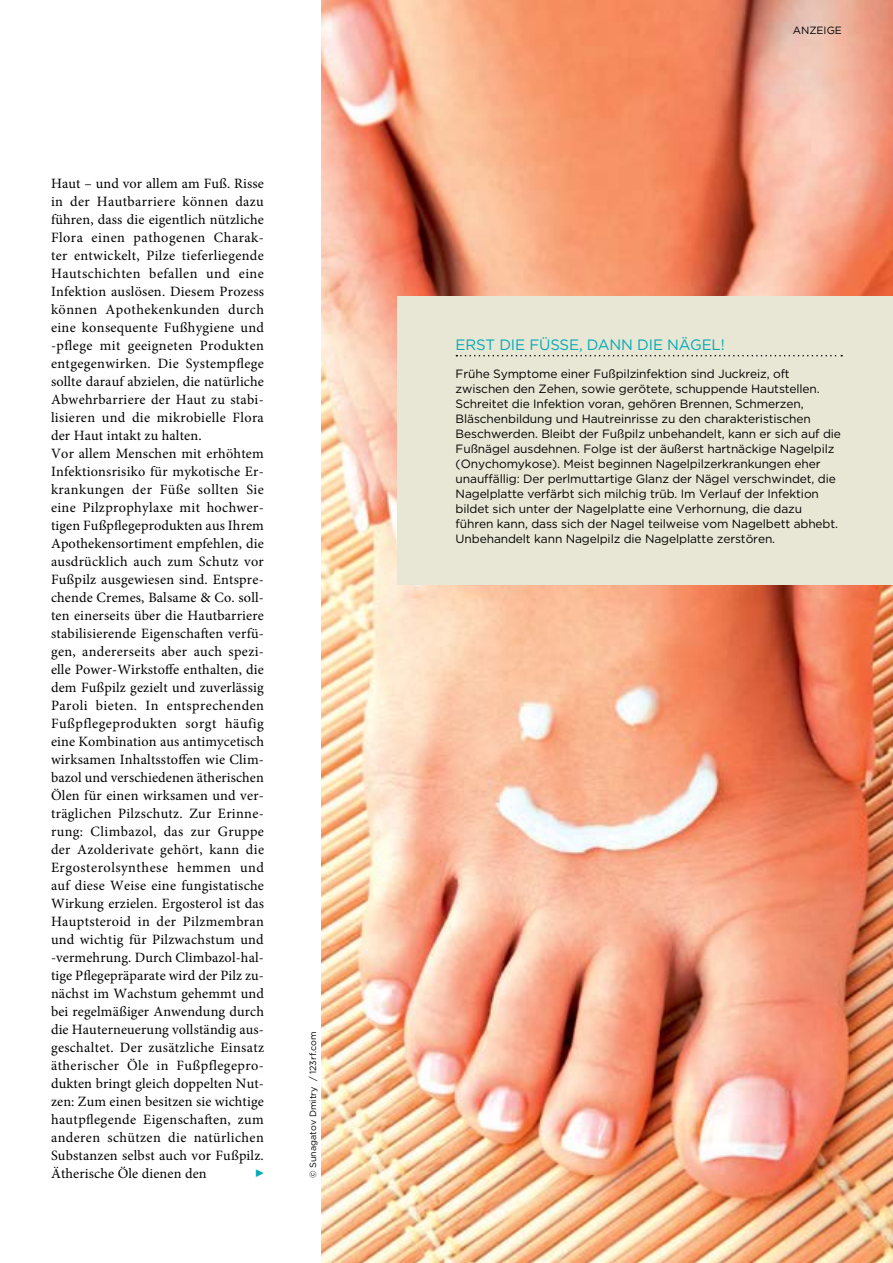
<style>
.page{position:relative;width:893px;height:1263px;background:#fff}
.page>*{position:absolute;margin:0;border:0;box-sizing:border-box;transform-origin:0 0}
.t1{font:15px "Gotham";letter-spacing:-.01em;color:#00abb5}
.t2{font:14.25px/18px "Minion Pro";letter-spacing:.015em;color:#000}
.t3{font:12px/15px "Gotham";letter-spacing:-.01em;color:#000}
.t4{font:10.5px "Gotham";color:#000}
.t5{font:9px "Gotham";color:#000}
</style>
<div class="page">
<img style="left:322px;top:0;width:571px;height:1263px">
<div style="left:398px;top:296px;width:495px;height:288px;background:#e8e6d4"></div>
<svg style="left:456px;top:355px;width:386px;height:1px"></svg>
<p class="t2" style="left:51px;top:175px;width:215px">Haut – und vor allem am Fuß. Risse in der Hautbarriere können dazu führen, dass die eigentlich nützliche Flora einen pathogenen Charak&shy;ter entwickelt, Pilze tieferliegende Hautschichten befallen und eine Infektion auslösen. Diesem Prozess können Apothekenkunden durch eine konsequente Fußhygiene und -pflege mit geeigneten Produkten entgegenwirken. Die Systempflege sollte darauf abzielen, die natürliche Abwehrbarriere der Haut zu stabi&shy;lisieren und die mikrobielle Flora der Haut intakt zu halten.<br>Vor allem Menschen mit erhöhtem Infektionsrisiko für mykotische Er&shy;krankungen der Füße sollten Sie eine Pilzprophylaxe mit hochwer&shy;tigen Fußpflegeprodukten aus Ihrem Apothekensortiment empfehlen, die ausdrücklich auch zum Schutz vor Fußpilz ausgewiesen sind. Entspre&shy;chende Cremes, Balsame &amp; Co. soll&shy;ten einerseits über die Hautbarriere stabilisierende Eigenschaften verfü&shy;gen, andererseits aber auch spezi&shy;elle Power-Wirkstoffe enthalten, die dem Fußpilz gezielt und zuverlässig Paroli bieten. In entsprechenden Fußpflegeprodukten sorgt häufig eine Kombination aus antimycetisch wirksamen Inhaltsstoffen wie Clim&shy;bazol und verschiedenen ätherischen Ölen für einen wirksamen und ver&shy;träglichen Pilzschutz. Zur Erinne&shy;rung: Climbazol, das zur Gruppe der Azolderivate gehört, kann die Ergosterolsynthese hemmen und auf diese Weise eine fungistatische Wirkung erzielen. Ergosterol ist das Hauptsteroid in der Pilzmembran und wichtig für Pilzwachstum und -vermehrung. Durch Climbazol-hal&shy;tige Pflegepräparate wird der Pilz zu&shy;nächst im Wachstum gehemmt und bei regelmäßiger Anwendung durch die Hauterneuerung vollständig aus&shy;geschaltet. Der zusätzliche Einsatz ätherischer Öle in Fußpflegepro&shy;dukten bringt gleich doppelten Nut&shy;zen: Zum einen besitzen sie wichtige hautpflegende Eigenschaften, zum anderen schützen die natürlichen Substanzen selbst auch vor Fußpilz.<br>Ätherische Öle dienen den</p>
<p class="t5" style="left:307px;top:1178px;width:148px;rotate:-90deg">© Sunagatov Dmitry / 123rf.com</p>
<p class="t4" style="left:793px;top:23px;width:51px">ANZEIGE</p>
<p class="t1" style="left:456px;top:335px;width:271px">ERST DIE FÜSSE, DANN DIE NÄGEL!</p>
<p class="t3" style="left:456px;top:366px;width:387px">Frühe Symptome einer Fußpilzinfektion sind Juckreiz, oft zwischen den Zehen, sowie gerötete, schuppende Hautstellen.<br>Schreitet die Infektion voran, gehören Brennen, Schmerzen, Bläschenbildung und Hautreinrisse zu den charakteristischen Beschwerden. Bleibt der Fußpilz unbehandelt, kann er sich auf die Fußnägel ausdehnen. Folge ist der äußerst hartnäckige Nagelpilz (Onychomykose). Meist beginnen Nagelpilzerkrankungen eher unauffällig: Der perlmuttartige Glanz der Nägel verschwindet, die Nagelplatte verfärbt sich milchig trüb. Im Verlauf der Infektion bildet sich unter der Nagelplatte eine Verhornung, die dazu führen kann, dass sich der Nagel teilweise vom Nagelbett abhebt.<br>Unbehandelt kann Nagelpilz die Nagelplatte zerstören.</p>
</div>
